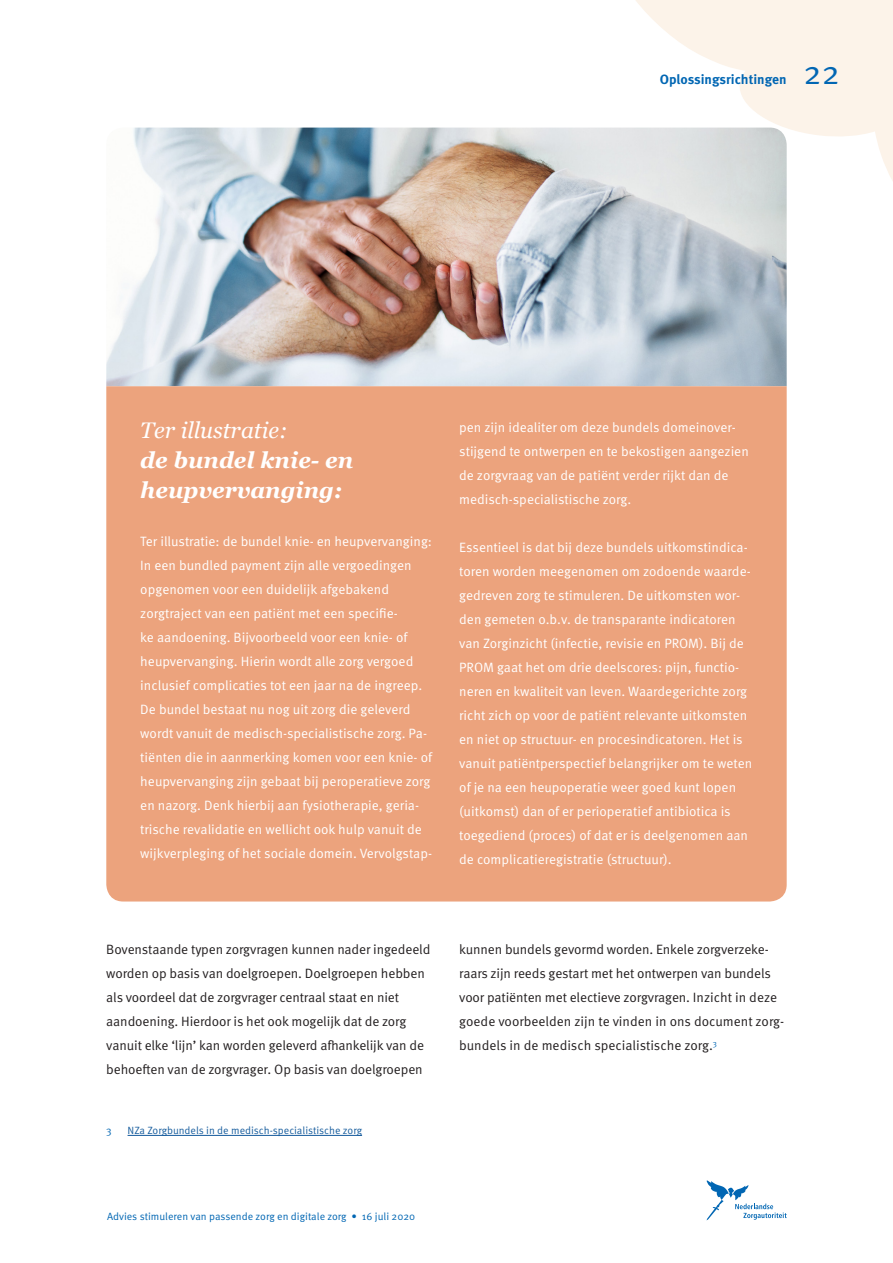
<style>
.page{position:relative;width:893px;height:1263px;background:#fff}
.page>*{position:absolute;margin:0;border:0;box-sizing:border-box;transform-origin:0 0}
.t1{font:33px "Meta Pro Norm";color:#0166b3}
.NZa_-_Kleine_kop_zwa{font:italic 700 22.5px/30px "Georgia";color:#fff}
.NZa_-_bodycopy_zwart{font:13.5px/24px "Meta Pro Norm";color:#fff}
.NZa_-_bodycopy_zwart-2{font:13.5px/24px "Meta Pro Norm";letter-spacing:-.01em;color:#231f20}
.NZa_-_Kleine_kop_bla{font:700 13.5px "Meta Pro";color:#0166b3}
.NZa_-_bodycopy_zwart-3{font:10.5px "Meta Pro Norm";color:#0166b3}
.voetnoot{font:10.5px "Meta Pro Norm";color:#175d9e}
.voetnoot-2{font:10.5px "Meta Pro Norm";color:#0166b3}
.s1{font-weight:400}
</style>
<div class="page">
<hr style="left:128px;top:1135px;width:234px;height:1px;background:#175d9e">
<svg style="left:707px;top:1180px;width:80px;height:40px"></svg>
<svg style="left:635px;top:0;width:258px;height:181px;fill:#fcf3e9"></svg>
<img style="left:106px;top:128px;width:681px;height:258px">
<div style="left:106px;top:386px;width:681px;height:515px;background:#eca37d"></div>
<p class="NZa_-_Kleine_kop_bla" style="left:660px;top:69px;width:128px">Oplossingsrichtingen</p>
<h1 class="t1" style="left:803px;top:48px;width:38px">22</h1>
<p class="NZa_-_Kleine_kop_zwa" style="left:140px;top:414px;width:214px"><span class="s1">Ter illustratie:<br></span>de bundel knie- en heupvervanging:</p>
<p class="NZa_-_bodycopy_zwart" style="left:140px;top:528px;width:293px">Ter illustratie: de bundel knie- en heupvervanging:</p>
<p class="NZa_-_bodycopy_zwart" style="left:140px;top:552px;width:293px">In een bundled payment zijn alle vergoedingen opgenomen voor een duidelijk afgebakend zorgtraject van een patiënt met een specifie-<br>ke aandoening. Bijvoorbeeld voor een knie- of heupvervanging. Hierin wordt alle zorg vergoed inclusief complicaties tot een jaar na de ingreep.<br>De bundel bestaat nu nog uit zorg die geleverd wordt vanuit de medisch-specialistische zorg. Pa&shy;tiënten die in aanmerking komen voor een knie- of heupvervanging zijn gebaat bij peroperatieve zorg en nazorg. Denk hierbij aan fysiotherapie, geria&shy;trische revalidatie en wellicht ook hulp vanuit de wijkverpleging of het sociale domein. Vervolgstap-</p>
<p class="NZa_-_bodycopy_zwart" style="left:459px;top:414px;width:291px">pen zijn idealiter om deze bundels domeinover&shy;stijgend te ontwerpen en te bekostigen aangezien de zorgvraag van de patiënt verder rijkt dan de medisch-specialistische zorg.</p>
<p class="NZa_-_bodycopy_zwart" style="left:459px;top:534px;width:295px">Essentieel is dat bij deze bundels uitkomstindica&shy;toren worden meegenomen om zodoende waarde&shy;gedreven zorg te stimuleren. De uitkomsten wor&shy;den gemeten o.b.v. de transparante indicatoren van Zorginzicht (infectie, revisie en PROM). Bij de PROM gaat het om drie deelscores: pijn, functio&shy;neren en kwaliteit van leven. Waardegerichte zorg richt zich op voor de patiënt relevante uitkomsten en niet op structuur- en procesindicatoren. Het is vanuit patiëntperspectief belangrijker om te weten of je na een heupoperatie weer goed kunt lopen (uitkomst) dan of er perioperatief antibiotica is toegediend (proces) of dat er is deelgenomen aan de complicatieregistratie (structuur).</p>
<p class="NZa_-_bodycopy_zwart-2" style="left:106px;top:936px;width:326px">Bovenstaande typen zorgvragen kunnen nader ingedeeld worden op basis van doelgroepen. Doelgroepen hebben als voordeel dat de zorgvrager centraal staat en niet aandoening. Hierdoor is het ook mogelijk dat de zorg vanuit elke ‘lijn’ kan worden geleverd afhankelijk van de behoeften van de zorgvrager. Op basis van doelgroepen</p>
<p class="voetnoot-2" style="left:106px;top:1122px;width:7px">3</p>
<p class="voetnoot" style="left:128px;top:1122px;width:236px">NZa Zorgbundels in de medisch-specialistische zorg</p>
<p class="NZa_-_bodycopy_zwart-2" style="left:459px;top:936px;width:326px">kunnen bundels gevormd worden. Enkele zorgverzeke&shy;raars zijn reeds gestart met het ontwerpen van bundels voor patiënten met electieve zorgvragen. Inzicht in deze goede voorbeelden zijn te vinden in ons document zorg&shy;bundels in de medisch specialistische zorg.<sup>3</sup></p>
<p class="NZa_-_bodycopy_zwart-3" style="left:107px;top:1208px;width:310px">Advies stimuleren van passende zorg en digitale zorg • 16 juli 2020</p>
</div>
